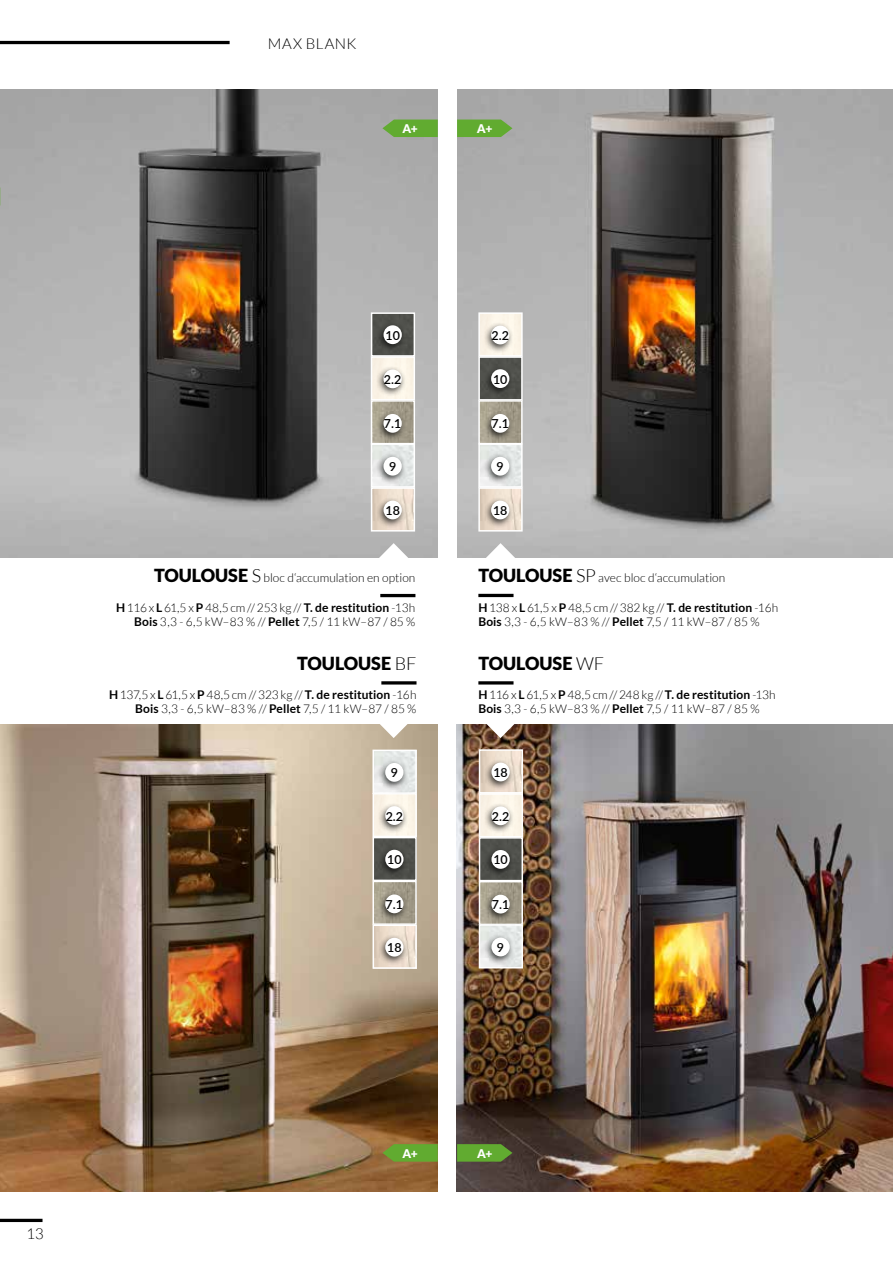
<style>
.page{position:relative;width:893px;height:1263px;background:#fff}
.page>*{position:absolute;margin:0;border:0;box-sizing:border-box;transform-origin:0 0}
.t1{font:900 18px "Lato";color:#000}
.t2{font:300 15px "Lato";letter-spacing:.04em;color:#000}
.t3{font:600 12.45px "Lato";color:#000}
.t4{font:300 12px/14.4px "Lato";letter-spacing:.005em;color:#000}
.t5{font:900 12px "Lato";color:#fff}
.s1{font-weight:900;font-size:18px}
.s2{font-size:18px}
.s3{font-weight:700}
.s4{font-weight:300}
</style>
<div class="page">
<hr style="left:0;top:41px;width:230px;height:3px;background:#000">
<hr style="left:0;top:1219px;width:43px;height:3px;background:#000">
<img style="left:457px;top:724px;width:436px;height:468px">
<img style="left:0;top:724px;width:438px;height:468px">
<img style="left:0;top:89px;width:438px;height:468px">
<img style="left:457px;top:89px;width:436px;height:468px">
<svg style="left:379px;top:724px;width:29px;height:14px"></svg>
<svg style="left:379px;top:543px;width:29px;height:15px"></svg>
<svg style="left:486px;top:724px;width:29px;height:14px"></svg>
<svg style="left:486px;top:543px;width:29px;height:15px"></svg>
<svg style="left:382px;top:120px;width:56px;height:17px"></svg>
<svg style="left:382px;top:1144px;width:56px;height:18px"></svg>
<svg style="left:457px;top:1144px;width:55px;height:18px"></svg>
<hr style="left:478px;top:594px;width:35px;height:3px;background:#000">
<hr style="left:478px;top:681px;width:35px;height:3px;background:#000">
<hr style="left:381px;top:681px;width:35px;height:3px;background:#000">
<hr style="left:380px;top:594px;width:35px;height:3px;background:#000">
<img style="left:374px;top:315px;width:38px;height:213px">
<div style="left:371px;top:312px;width:44px;height:45px;border:2px solid #fff"></div>
<div style="left:371px;top:487px;width:44px;height:44px;border:2px solid #fff"></div>
<div style="left:371px;top:356px;width:44px;height:44px;border:2px solid #fff"></div>
<div style="left:371px;top:400px;width:44px;height:44px;border:2px solid #fff"></div>
<div style="left:371px;top:443px;width:44px;height:45px;border:2px solid #fff"></div>
<div style="left:376px;top:366px;width:31px;height:31px;background:#000;opacity:.75"></div>
<div style="left:383px;top:369px;width:19px;height:19px;background:#fff;border-radius:50%"></div>
<div style="left:376px;top:410px;width:31px;height:32px;background:#000;opacity:.75"></div>
<div style="left:383px;top:414px;width:19px;height:19px;background:#fff;border-radius:50%"></div>
<div style="left:376px;top:453px;width:31px;height:31px;background:#000;opacity:.75"></div>
<div style="left:383px;top:457px;width:19px;height:19px;background:#fff;border-radius:50%"></div>
<div style="left:376px;top:322px;width:31px;height:31px;background:#000;opacity:.75"></div>
<div style="left:384px;top:325px;width:18px;height:19px;background:#fff;border-radius:50%"></div>
<div style="left:376px;top:497px;width:31px;height:31px;background:#000;opacity:.75"></div>
<div style="left:384px;top:501px;width:18px;height:18px;background:#fff;border-radius:50%"></div>
<img style="left:481px;top:315px;width:39px;height:213px">
<div style="left:478px;top:356px;width:45px;height:45px;border:2px solid #fff"></div>
<div style="left:478px;top:487px;width:45px;height:44px;border:2px solid #fff"></div>
<div style="left:478px;top:312px;width:45px;height:45px;border:2px solid #fff"></div>
<div style="left:478px;top:400px;width:45px;height:44px;border:2px solid #fff"></div>
<div style="left:478px;top:443px;width:45px;height:45px;border:2px solid #fff"></div>
<div style="left:483px;top:322px;width:31px;height:31px;background:#000;opacity:.75"></div>
<div style="left:491px;top:326px;width:18px;height:18px;background:#fff;border-radius:50%"></div>
<div style="left:483px;top:410px;width:31px;height:32px;background:#000;opacity:.75"></div>
<div style="left:491px;top:414px;width:18px;height:19px;background:#fff;border-radius:50%"></div>
<div style="left:483px;top:453px;width:31px;height:31px;background:#000;opacity:.75"></div>
<div style="left:491px;top:457px;width:18px;height:19px;background:#fff;border-radius:50%"></div>
<div style="left:483px;top:365px;width:31px;height:32px;background:#000;opacity:.75"></div>
<div style="left:491px;top:369px;width:18px;height:19px;background:#fff;border-radius:50%"></div>
<div style="left:483px;top:497px;width:31px;height:31px;background:#000;opacity:.75"></div>
<div style="left:491px;top:501px;width:18px;height:18px;background:#fff;border-radius:50%"></div>
<img style="left:375px;top:753px;width:39px;height:213px">
<div style="left:373px;top:837px;width:44px;height:44px;border:2px solid #fff"></div>
<div style="left:373px;top:924px;width:44px;height:45px;border:2px solid #fff"></div>
<div style="left:373px;top:793px;width:44px;height:44px;border:2px solid #fff"></div>
<div style="left:372px;top:881px;width:45px;height:44px;border:2px solid #fff"></div>
<div style="left:372px;top:750px;width:45px;height:44px;border:2px solid #fff"></div>
<div style="left:377px;top:802px;width:31px;height:32px;background:#000;opacity:.75"></div>
<div style="left:385px;top:806px;width:19px;height:19px;background:#fff;border-radius:50%"></div>
<div style="left:377px;top:891px;width:31px;height:31px;background:#000;opacity:.75"></div>
<div style="left:385px;top:894px;width:18px;height:19px;background:#fff;border-radius:50%"></div>
<div style="left:377px;top:759px;width:31px;height:32px;background:#000;opacity:.75"></div>
<div style="left:385px;top:763px;width:18px;height:19px;background:#fff;border-radius:50%"></div>
<div style="left:377px;top:846px;width:31px;height:31px;background:#000;opacity:.75"></div>
<div style="left:385px;top:850px;width:19px;height:18px;background:#fff;border-radius:50%"></div>
<div style="left:377px;top:934px;width:31px;height:31px;background:#000;opacity:.75"></div>
<div style="left:385px;top:938px;width:19px;height:18px;background:#fff;border-radius:50%"></div>
<img style="left:482px;top:752px;width:38px;height:213px">
<div style="left:479px;top:837px;width:44px;height:44px;border:2px solid #fff"></div>
<div style="left:479px;top:749px;width:44px;height:44px;border:2px solid #fff"></div>
<div style="left:479px;top:793px;width:44px;height:44px;border:2px solid #fff"></div>
<div style="left:479px;top:881px;width:44px;height:44px;border:2px solid #fff"></div>
<div style="left:479px;top:924px;width:44px;height:44px;border:2px solid #fff"></div>
<div style="left:484px;top:803px;width:30px;height:31px;background:#000;opacity:.75"></div>
<div style="left:491px;top:806px;width:19px;height:19px;background:#fff;border-radius:50%"></div>
<div style="left:484px;top:891px;width:30px;height:31px;background:#000;opacity:.75"></div>
<div style="left:491px;top:895px;width:19px;height:18px;background:#fff;border-radius:50%"></div>
<div style="left:484px;top:934px;width:30px;height:31px;background:#000;opacity:.75"></div>
<div style="left:491px;top:937px;width:19px;height:19px;background:#fff;border-radius:50%"></div>
<div style="left:484px;top:846px;width:30px;height:32px;background:#000;opacity:.75"></div>
<div style="left:491px;top:850px;width:19px;height:19px;background:#fff;border-radius:50%"></div>
<div style="left:484px;top:759px;width:30px;height:31px;background:#000;opacity:.75"></div>
<div style="left:491px;top:763px;width:19px;height:18px;background:#fff;border-radius:50%"></div>
<svg style="left:457px;top:120px;width:55px;height:17px"></svg>
<p class="t2" style="left:268px;top:35px;width:90px">MAX BLANK</p>
<p class="t5" style="left:402px;top:122px;width:17px">A+</p>
<p class="t3" style="left:385px;top:326px;width:16px">10</p>
<p class="t3" style="left:492px;top:326px;width:19px">2.2</p>
<p class="t3" style="left:384px;top:370px;width:19px">2.2</p>
<p class="t3" style="left:384px;top:415px;width:19px">7.1</p>
<p class="t3" style="left:389px;top:458px;width:9px">9</p>
<p class="t3" style="left:493px;top:370px;width:16px">10</p>
<p class="t3" style="left:491px;top:415px;width:19px">7.1</p>
<p class="t3" style="left:497px;top:458px;width:9px">9</p>
<p class="t3" style="left:385px;top:501px;width:16px">18</p>
<p class="t3" style="left:493px;top:501px;width:16px">18</p>
<p class="t4" style="left:154px;top:571px;width:263px"><span class="s1">TOULOUSE</span> <span class="s2">S</span> bloc d‘accumulation en option</p>
<p class="t4" style="left:116px;top:600px;width:301px;text-align:right"><span class="s3">H</span> 116 x <span class="s3">L</span> 61,5 x <span class="s3">P</span> 48,5 cm // 253 kg // <span class="s3">T. de restitution</span> -13h<br><span class="s3">Bois</span> 3,3 - 6,5 kW–83 % // <span class="s3">Pellet</span> 7,5 / 11 kW–87 / 85 %</p>
<h1 class="t1" style="left:297px;top:652px;width:121px">TOULOUSE <span class="s4">BF</span></h1>
<p class="t4" style="left:109px;top:687px;width:309px;text-align:right"><span class="s3">H</span> 137,5 x <span class="s3">L</span> 61,5 x <span class="s3">P</span> 48,5 cm // 323 kg // <span class="s3">T. de restitution</span> -16h<br><span class="s3">Bois</span> 3,3 - 6,5 kW–83 % // <span class="s3">Pellet</span> 7,5 / 11 kW–87 / 85 %</p>
<p class="t4" style="left:478px;top:571px;width:249px"><span class="s1">TOULOUSE</span> <span class="s2">SP</span> avec bloc d‘accumulation</p>
<p class="t4" style="left:478px;top:600px;width:301px"><span class="s3">H</span> 138 x <span class="s3">L</span> 61,5 x <span class="s3">P</span> 48,5 cm // 382 kg // <span class="s3">T. de restitution</span> -16h<br><span class="s3">Bois</span> 3,3 - 6,5 kW–83 % // <span class="s3">Pellet</span> 7,5 / 11 kW–87 / 85 %</p>
<h1 class="t1" style="left:478px;top:652px;width:127px">TOULOUSE <span class="s4">WF</span></h1>
<p class="t4" style="left:478px;top:687px;width:299px"><span class="s3">H</span> 116 x <span class="s3">L</span> 61,5 x <span class="s3">P</span> 48,5 cm // 248 kg // <span class="s3">T. de restitution</span> -13h<br><span class="s3">Bois</span> 3,3 - 6,5 kW–83 % // <span class="s3">Pellet</span> 7,5 / 11 kW–87 / 85 %</p>
<p class="t3" style="left:391px;top:764px;width:9px">9</p>
<p class="t3" style="left:493px;top:763px;width:16px">18</p>
<p class="t3" style="left:386px;top:807px;width:19px">2.2</p>
<p class="t3" style="left:492px;top:807px;width:19px">2.2</p>
<p class="t3" style="left:387px;top:850px;width:16px">10</p>
<p class="t3" style="left:493px;top:851px;width:16px">10</p>
<p class="t3" style="left:386px;top:895px;width:19px">7.1</p>
<p class="t3" style="left:387px;top:939px;width:16px">18</p>
<p class="t3" style="left:492px;top:895px;width:19px">7.1</p>
<p class="t3" style="left:497px;top:938px;width:9px">9</p>
<p class="t2" style="left:26px;top:1226px;width:19px">13</p>
<p class="t5" style="left:402px;top:1146px;width:17px">A+</p>
<p class="t5" style="left:477px;top:1146px;width:17px">A+</p>
</div>
